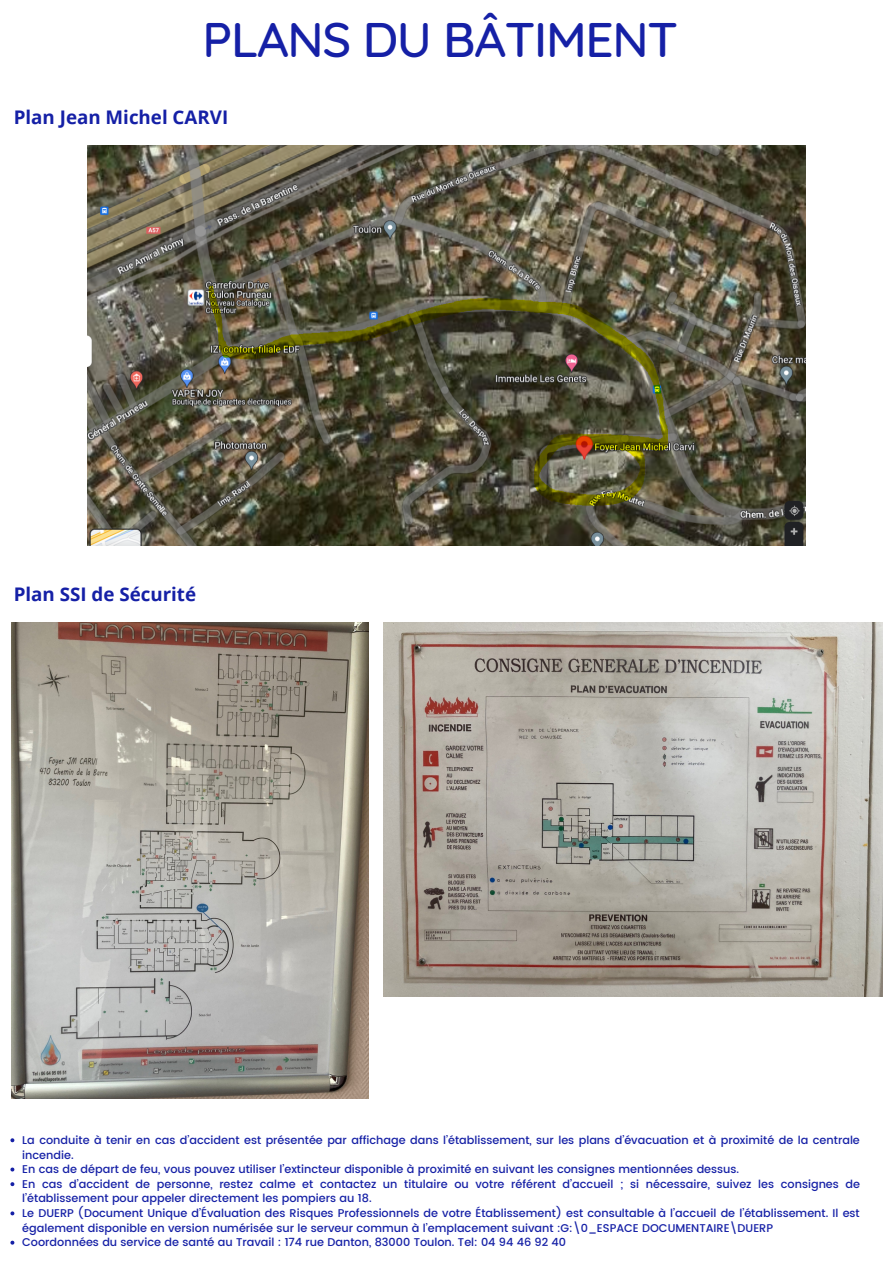
<style>
.page{position:relative;width:893px;height:1263px;background:#fff}
.page>*{position:absolute;margin:0;border:0;box-sizing:border-box;transform-origin:0 0}
.t1{font:500 49.5px "Quicksand";letter-spacing:-.025em;color:#1520a6}
.t2{font:700 18.75px "Open Sans";color:#1520a6}
.t3{font:500 11.25px/14.6px "Poppins";color:#1520a6}
</style>
<div class="page">
<img style="left:87px;top:145px;width:718px;height:401px">
<img style="left:12px;top:623px;width:356px;height:475px">
<img style="left:384px;top:623px;width:499px;height:374px">
<svg style="left:10px;top:1138px;width:4px;height:4px"></svg>
<svg style="left:10px;top:1167px;width:4px;height:4px"></svg>
<svg style="left:10px;top:1182px;width:4px;height:4px"></svg>
<svg style="left:10px;top:1211px;width:4px;height:4px"></svg>
<svg style="left:10px;top:1241px;width:4px;height:3px"></svg>
<p class="t1" style="left:203px;top:7px;width:477px">PLANS DU BÂTIMENT</p>
<p class="t2" style="left:14px;top:104px;width:216px">Plan Jean Michel CARVI</p>
<p class="t2" style="left:14px;top:581px;width:184px">Plan SSI de Sécurité</p>
<p class="t3" style="left:22px;top:1133px;width:839px">La conduite à tenir en cas d’accident est présentée par affichage dans l’établissement, sur les plans d’évacuation et à proximité de la centrale incendie.</p>
<p class="t3" style="left:22px;top:1162px;width:718px">En cas de départ de feu, vous pouvez utiliser l’extincteur disponible à proximité en suivant les consignes mentionnées dessus.</p>
<p class="t3" style="left:22px;top:1176px;width:839px">En cas d’accident de personne, restez calme et contactez un titulaire ou votre référent d’accueil ; si nécessaire, suivez les consignes de l’établissement pour appeler directement les pompiers au 18.</p>
<p class="t3" style="left:22px;top:1206px;width:839px">Le DUERP (Document Unique d’Évaluation des Risques Professionnels de votre Établissement) est consultable à l’accueil de l’établissement. Il est également disponible en version numérisée sur le serveur commun à l’emplacement suivant :G:\0_ESPACE DOCUMENTAIRE\DUERP</p>
<p class="t3" style="left:22px;top:1235px;width:545px">Coordonnées du service de santé au Travail : 174 rue Danton, 83000 Toulon. Tel: 04 94 46 92 40</p>
</div>
